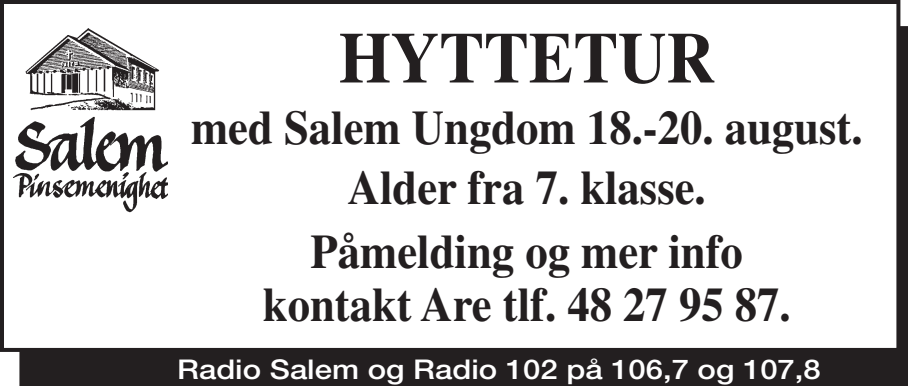
<style>
.page{position:relative;width:908px;height:386px;background:#fff}
.page>*{position:absolute;margin:0;border:0;box-sizing:border-box;transform-origin:0 0}
.t1{font:700 72px "Times";color:#231f20;scale:.93 1}
.t2{font:700 48px "Times";color:#231f20;scale:.93 1}
._10-brød_ui{font:500 27.2px "Helvetica Neue";color:#fff;scale:1.14 1}
</style>
<div class="page">
<div style="left:21px;top:28px;width:884px;height:356px;background:#231f20"></div>
<div style="left:2px;top:2px;width:896px;height:347px;background:#fff"></div>
<div style="left:0;top:0;width:900px;height:351px;border:4px solid #231f20"></div>
<img style="left:13px;top:28px;width:154px;height:185px">
<p class="t1" style="left:338px;top:15px;width:406px">HYTTETUR</p>
<p class="t2" style="left:191px;top:99px;width:723px">med Salem Ungdom 18.-20. august.</p>
<p class="t2" style="left:348px;top:159px;width:386px">Alder fra 7. klasse.</p>
<p class="t2" style="left:310px;top:223px;width:466px">Påmelding og mer info</p>
<p class="t2" style="left:263px;top:276px;width:569px">kontakt Are tlf. 48 27 95 87.</p>
<p class="_10-brød_ui" style="left:177px;top:353px;width:566px">Radio Salem og Radio 102 på 106,7 og 107,8</p>
</div>
